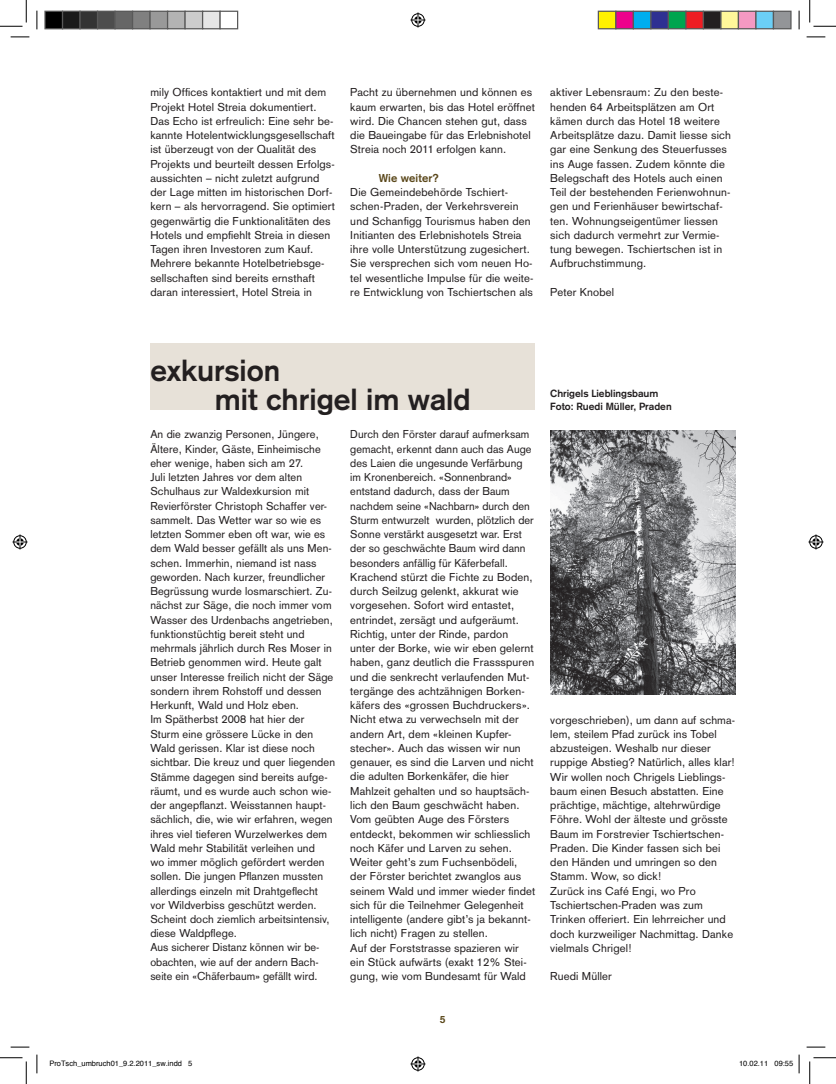
<style>
.page{position:relative;width:836px;height:1084px;background:#fff}
.page>*{position:absolute;margin:0;border:0;box-sizing:border-box;transform-origin:0 0}
.t1{font:700 30px/28.5px "Akzidenz Grotesk";color:#231f20}
.t2{font:11.25px/14.2px "Akzidenz Grotesk";letter-spacing:.01em;color:#231f20}
.t3{font:700 11.25px "Akzidenz Grotesk";letter-spacing:.01em;color:#5a471a}
.t4{font:700 10.25px/12.2px "Akzidenz Grotesk";color:#231f20}
.t5{font:700 10.25px "Akzidenz Grotesk";color:#5a471a}
.t6{font:7.5px "Helvetica";color:#000}
</style>
<div class="page">
<div style="left:150px;top:343px;width:385px;height:67px;background:#e7e1d8"></div>
<img style="left:550px;top:430px;width:185px;height:265px">
<svg style="left:11px;top:36px;width:18px;height:2px"></svg>
<svg style="left:806px;top:36px;width:19px;height:2px"></svg>
<svg style="left:11px;top:1046px;width:18px;height:2px"></svg>
<svg style="left:806px;top:1046px;width:19px;height:2px"></svg>
<svg style="left:36px;top:11px;width:2px;height:18px"></svg>
<svg style="left:36px;top:1054px;width:2px;height:19px"></svg>
<svg style="left:798px;top:11px;width:1px;height:18px"></svg>
<svg style="left:0;top:0;width:27px;height:27px"></svg>
<svg style="left:0;top:1057px;width:27px;height:27px"></svg>
<svg style="left:809px;top:0;width:27px;height:27px"></svg>
<svg style="left:809px;top:1057px;width:27px;height:27px"></svg>
<svg style="left:410px;top:13px;width:15px;height:15px"></svg>
<svg style="left:410px;top:1056px;width:15px;height:15px"></svg>
<svg style="left:13px;top:534px;width:15px;height:15px"></svg>
<svg style="left:808px;top:534px;width:15px;height:15px"></svg>
<div style="left:45px;top:11px;width:18px;height:18px;background:#000"></div>
<div style="left:44px;top:11px;width:19px;height:18px;border:1px solid #595959"></div>
<div style="left:63px;top:11px;width:17px;height:18px;background:#1a1a1a"></div>
<div style="left:62px;top:11px;width:19px;height:18px;border:1px solid #595959"></div>
<div style="left:80px;top:11px;width:18px;height:18px;background:#333"></div>
<div style="left:79px;top:11px;width:19px;height:18px;border:1px solid #595959"></div>
<div style="left:98px;top:11px;width:17px;height:18px;background:#4d4d4d"></div>
<div style="left:97px;top:11px;width:19px;height:18px;border:1px solid #595959"></div>
<div style="left:115px;top:11px;width:18px;height:18px;background:#666"></div>
<div style="left:114px;top:11px;width:19px;height:18px;border:1px solid #595959"></div>
<div style="left:133px;top:11px;width:17px;height:18px;background:#808080"></div>
<div style="left:132px;top:11px;width:19px;height:18px;border:1px solid #595959"></div>
<div style="left:150px;top:11px;width:18px;height:18px;background:#999"></div>
<div style="left:149px;top:11px;width:19px;height:18px;border:1px solid #595959"></div>
<div style="left:168px;top:11px;width:17px;height:18px;background:#b3b3b3"></div>
<div style="left:167px;top:11px;width:19px;height:18px;border:1px solid #595959"></div>
<div style="left:185px;top:11px;width:18px;height:18px;background:#ccc"></div>
<div style="left:184px;top:11px;width:19px;height:18px;border:1px solid #595959"></div>
<div style="left:203px;top:11px;width:17px;height:18px;background:#e6e6e6"></div>
<div style="left:202px;top:11px;width:19px;height:18px;border:1px solid #595959"></div>
<div style="left:219px;top:11px;width:19px;height:18px;border:1px solid #595959"></div>
<div style="left:598px;top:11px;width:18px;height:18px;background:#fff101"></div>
<div style="left:597px;top:11px;width:19px;height:18px;border:1px solid #595959"></div>
<div style="left:616px;top:11px;width:17px;height:18px;background:#ed028c"></div>
<div style="left:615px;top:11px;width:19px;height:18px;border:1px solid #595959"></div>
<div style="left:633px;top:11px;width:18px;height:18px;background:#00aeef"></div>
<div style="left:632px;top:11px;width:19px;height:18px;border:1px solid #595959"></div>
<div style="left:651px;top:11px;width:17px;height:18px;background:#2e3092"></div>
<div style="left:650px;top:11px;width:19px;height:18px;border:1px solid #595959"></div>
<div style="left:668px;top:11px;width:18px;height:18px;background:#00a54f"></div>
<div style="left:667px;top:11px;width:19px;height:18px;border:1px solid #595959"></div>
<div style="left:686px;top:11px;width:17px;height:18px;background:#ee1d23"></div>
<div style="left:685px;top:11px;width:19px;height:18px;border:1px solid #595959"></div>
<div style="left:703px;top:11px;width:18px;height:18px;background:#231f20"></div>
<div style="left:702px;top:11px;width:19px;height:18px;border:1px solid #595959"></div>
<div style="left:721px;top:11px;width:17px;height:18px;background:#fff79a"></div>
<div style="left:720px;top:11px;width:19px;height:18px;border:1px solid #595959"></div>
<div style="left:738px;top:11px;width:18px;height:18px;background:#f499c2"></div>
<div style="left:737px;top:11px;width:19px;height:18px;border:1px solid #595959"></div>
<div style="left:756px;top:11px;width:17px;height:18px;background:#6bcff6"></div>
<div style="left:755px;top:11px;width:19px;height:18px;border:1px solid #595959"></div>
<div style="left:773px;top:11px;width:18px;height:18px;background:#939598"></div>
<div style="left:772px;top:11px;width:19px;height:18px;border:1px solid #595959"></div>
<svg style="left:798px;top:1054px;width:1px;height:19px"></svg>
<p class="t2" style="left:150px;top:85px;width:186px">mily Offices kontaktiert und mit dem Projekt Hotel Streia dokumentiert.<br>Das Echo ist erfreulich: Eine sehr be&shy;kannte Hotelentwicklungsgesellschaft ist überzeugt von der Qualität des Projekts und beurteilt dessen Erfolgs&shy;aussichten – nicht zuletzt aufgrund der Lage mitten im historischen Dorf&shy;kern – als hervorragend. Sie optimiert gegenwärtig die Funktionalitäten des Hotels und empfiehlt Streia in diesen Tagen ihren Investoren zum Kauf.<br>Mehrere bekannte Hotelbetriebsge&shy;sellschaften sind bereits ernsthaft daran interessiert, Hotel Streia in</p>
<p class="t2" style="left:350px;top:85px;width:186px">Pacht zu übernehmen und können es kaum erwarten, bis das Hotel eröffnet wird. Die Chancen stehen gut, dass die Baueingabe für das Erlebnishotel Streia noch 2011 erfolgen kann.</p>
<p class="t3" style="left:378px;top:171px;width:62px">Wie weiter?</p>
<p class="t2" style="left:350px;top:185px;width:185px">Die Gemeindebehörde Tschiert&shy;schen-Praden, der Verkehrsverein und Schanfigg Tourismus haben den Initianten des Erlebnishotels Streia ihre volle Unterstützung zugesichert.<br>Sie versprechen sich vom neuen Ho&shy;tel wesentliche Impulse für die weite&shy;re Entwicklung von Tschiertschen als</p>
<p class="t2" style="left:550px;top:85px;width:182px">aktiver Lebensraum: Zu den beste&shy;henden 64 Arbeitsplätzen am Ort kämen durch das Hotel 18 weitere Arbeitsplätze dazu. Damit liesse sich gar eine Senkung des Steuerfusses ins Auge fassen. Zudem könnte die Belegschaft des Hotels auch einen Teil der bestehenden Ferienwohnun&shy;gen und Ferienhäuser bewirtschaf&shy;ten. Wohnungseigentümer liessen sich dadurch vermehrt zur Vermie&shy;tung bewegen. Tschiertschen ist in Aufbruchstimmung.</p>
<p class="t2" style="left:550px;top:285px;width:65px">Peter Knobel</p>
<h1 class="t1" style="left:215px;top:356px;width:257px;text-indent:-64px">exkursion<br>mit chrigel im wald</h1>
<p class="t2" style="left:150px;top:427px;width:186px">An die zwanzig Personen, Jüngere, Ältere, Kinder, Gäste, Einheimische eher wenige, haben sich am 27.<br>Juli letzten Jahres vor dem alten Schulhaus zur Waldexkursion mit Revierförster Christoph Schaffer ver&shy;sammelt. Das Wetter war so wie es letzten Sommer eben oft war, wie es dem Wald besser gefällt als uns Men&shy;schen. Immerhin, niemand ist nass geworden. Nach kurzer, freundlicher Begrüssung wurde losmarschiert. Zu&shy;nächst zur Säge, die noch immer vom Wasser des Urdenbachs angetrieben, funktionstüchtig bereit steht und mehrmals jährlich durch Res Moser in Betrieb genommen wird. Heute galt unser Interesse freilich nicht der Säge sondern ihrem Rohstoff und dessen Herkunft, Wald und Holz eben.<br>Im Spätherbst 2008 hat hier der Sturm eine grössere Lücke in den Wald gerissen. Klar ist diese noch sichtbar. Die kreuz und quer liegenden Stämme dagegen sind bereits aufge&shy;räumt, und es wurde auch schon wie&shy;der angepflanzt. Weisstannen haupt&shy;sächlich, die, wie wir erfahren, wegen ihres viel tieferen Wurzelwerkes dem Wald mehr Stabilität verleihen und<br>wo immer möglich gefördert werden sollen. Die jungen Pflanzen mussten allerdings einzeln mit Drahtgeflecht vor Wildverbiss geschützt werden.<br>Scheint doch ziemlich arbeitsintensiv, diese Waldpflege.<br>Aus sicherer Distanz können wir be&shy;obachten, wie auf der andern Bach&shy;seite ein «Chäferbaum» gefällt wird.</p>
<p class="t2" style="left:350px;top:427px;width:186px">Durch den Förster darauf aufmerksam gemacht, erkennt dann auch das Auge des Laien die ungesunde Verfärbung im Kronenbereich. «Sonnenbrand» entstand dadurch, dass der Baum nachdem seine «Nachbarn» durch den Sturm entwurzelt wurden, plötzlich der Sonne verstärkt ausgesetzt war. Erst der so geschwächte Baum wird dann besonders anfällig für Käferbefall.<br>Krachend stürzt die Fichte zu Boden, durch Seilzug gelenkt, akkurat wie vorgesehen. Sofort wird entastet, entrindet, zersägt und aufgeräumt.<br>Richtig, unter der Rinde, pardon unter der Borke, wie wir eben gelernt haben, ganz deutlich die Frassspuren und die senkrecht verlaufenden Mut&shy;tergänge des achtzähnigen Borken&shy;käfers des «grossen Buchdruckers».<br>Nicht etwa zu verwechseln mit der andern Art, dem «kleinen Kupfer&shy;stecher». Auch das wissen wir nun genauer, es sind die Larven und nicht die adulten Borkenkäfer, die hier Mahlzeit gehalten und so hauptsäch&shy;lich den Baum geschwächt haben.<br>Vom geübten Auge des Försters entdeckt, bekommen wir schliesslich noch Käfer und Larven zu sehen.<br>Weiter geht’s zum Fuchsenbödeli, der Förster berichtet zwanglos aus seinem Wald und immer wieder findet sich für die Teilnehmer Gelegenheit intelligente (andere gibt’s ja bekannt&shy;lich nicht) Fragen zu stellen.<br>Auf der Forststrasse spazieren wir ein Stück aufwärts (exakt 12% Stei&shy;gung, wie vom Bundesamt für Wald</p>
<p class="t5" style="left:440px;top:1013px;width:7px">5</p>
<p class="t4" style="left:550px;top:388px;width:123px">Chrigels Lieblingsbaum<br>Foto: Ruedi Müller, Praden</p>
<p class="t2" style="left:550px;top:712px;width:186px">vorgeschrieben), um dann auf schma&shy;lem, steilem Pfad zurück ins Tobel abzusteigen. Weshalb nur dieser ruppige Abstieg? Natürlich, alles klar!<br>Wir wollen noch Chrigels Lieblings&shy;baum einen Besuch abstatten. Eine prächtige, mächtige, altehrwürdige Föhre. Wohl der älteste und grösste Baum im Forstrevier Tschiertschen-Praden. Die Kinder fassen sich bei den Händen und umringen so den Stamm. Wow, so dick!<br>Zurück ins Café Engi, wo Pro Tschiertschen-Praden was zum Trinken offeriert. Ein lehrreicher und doch kurzweiliger Nachmittag. Danke vielmals Chrigel!</p>
<p class="t2" style="left:550px;top:969px;width:63px">Ruedi Müller</p>
<p class="t6" style="left:49px;top:1057px;width:144px">ProTsch_umbruch01_9.2.2011_sw.indd 5</p>
<p class="t6" style="left:739px;top:1057px;width:56px">10.02.11 09:55</p>
</div>
